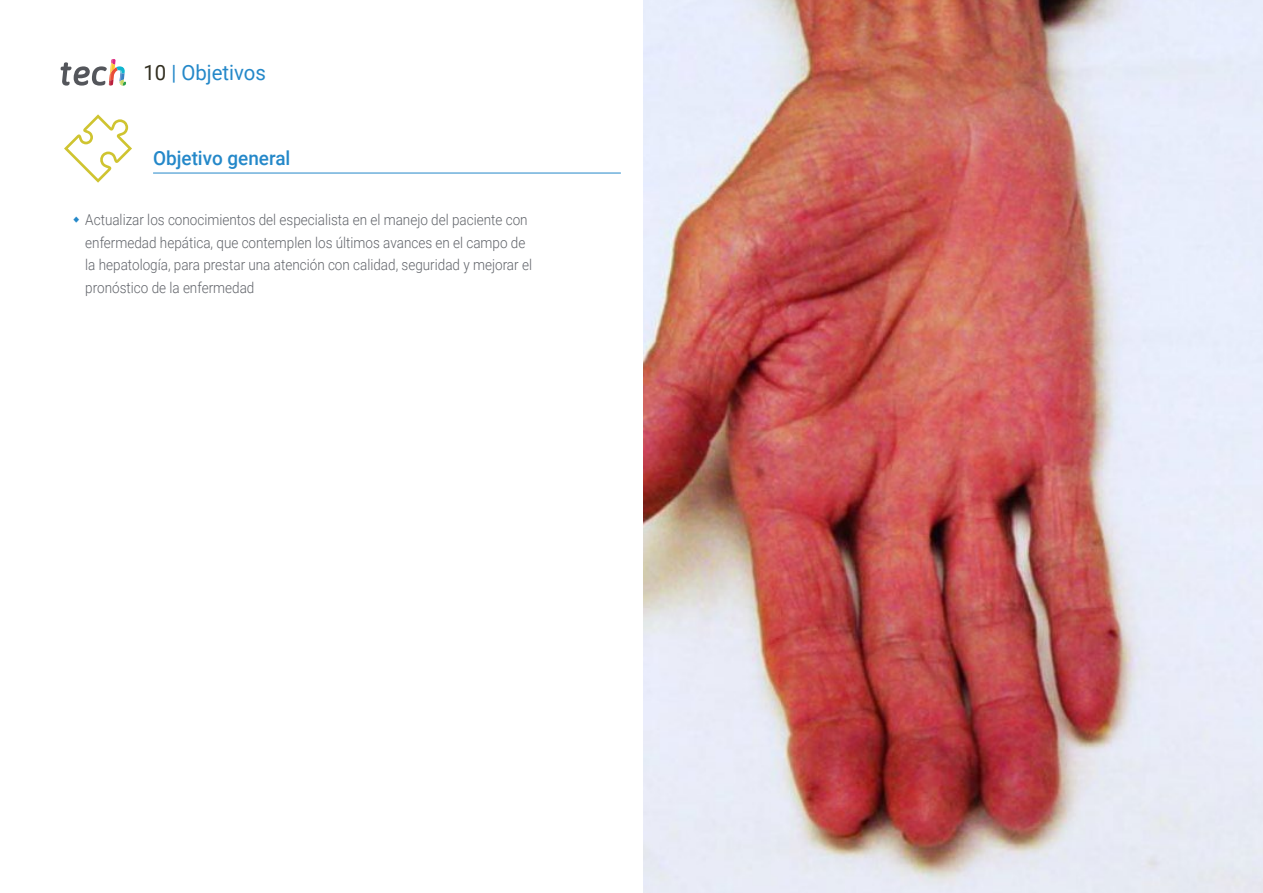
<style>
.page{position:relative;width:1263px;height:893px;background:#fff}
.page>*{position:absolute;margin:0;border:0;box-sizing:border-box;transform-origin:0 0}
.t1{font:21px "Roboto";color:#2488c9}
.t2{font:500 19.5px "Roboto";color:#2488c9}
.t3{font:300 15px/22.5px "Roboto";color:#61646a;scale:.9 1}
.s1{color:#312e20}
</style>
<div class="page">
<hr style="left:153px;top:173px;width:468px;height:1px;background:#2488c9">
<svg style="left:64px;top:114px;width:68px;height:69px"></svg>
<svg style="left:61px;top:59px;width:65px;height:27px"></svg>
<img style="left:643px;top:0;width:620px;height:893px">
<h1 class="t1" style="left:144px;top:57px;width:124px"><span class="s1">10</span> | Objetivos</h1>
<h2 class="t2" style="left:153px;top:144px;width:139px">Objetivo general</h2>
<p class="t3" style="left:85px;top:208px;width:498px">Actualizar los conocimientos del especialista en el manejo del paciente con enfermedad hepática, que contemplen los últimos avances en el campo de la hepatología, para prestar una atención con calidad, seguridad y mejorar el pronóstico de la enfermedad</p>
</div>
